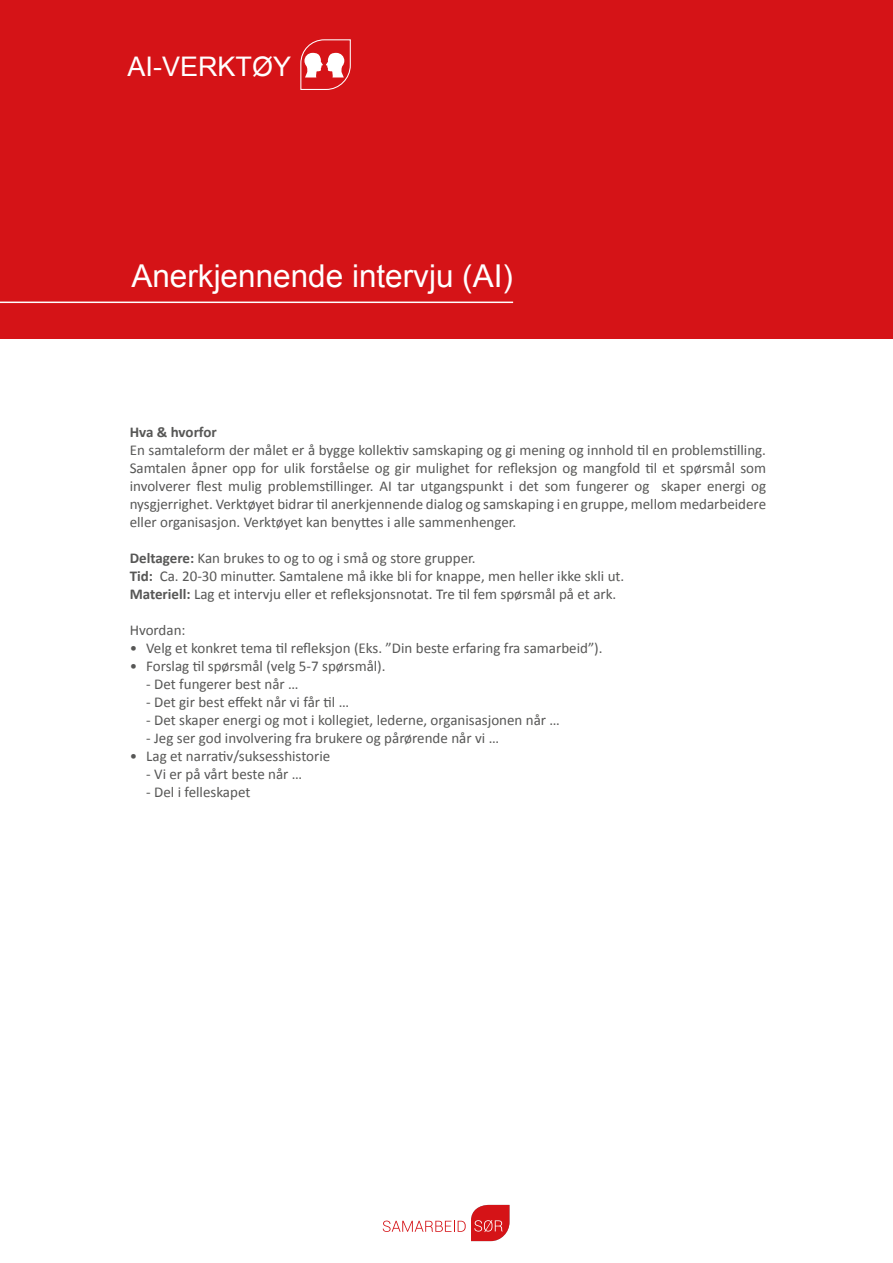
<style>
.page{position:relative;width:893px;height:1263px;background:#fff}
.page>*{position:absolute;margin:0;border:0;box-sizing:border-box;transform-origin:0 0}
.t1{font:31.5px "Arial";color:#fff}
.t2{font:27px "Arial";color:#fff}
.t3{font:15px/18px "Calibri";color:#575756;text-align:justify}
.t4{font:700 15px "Calibri";letter-spacing:-.005em;color:#575756}
.s1{font-weight:700}
</style>
<div class="page">
<div style="left:0;top:0;width:893px;height:338px;background:#d51317"></div>
<hr style="left:0;top:302px;width:513px;height:1px;background:#fff">
<svg style="left:383px;top:1205px;width:126px;height:36px"></svg>
<svg style="left:300px;top:39px;width:51px;height:51px"></svg>
<h2 class="t2" style="left:128px;top:49px;width:165px">AI-VERKTØY</h2>
<h1 class="t1" style="left:131px;top:255px;width:383px">Anerkjennende intervju (AI)</h1>
<p class="t4" style="left:130px;top:422px;width:89px">Hva &amp; hvorfor</p>
<p class="t3" style="left:130px;top:440px;width:638px">En samtaleform der målet er å bygge kollektiv samskaping og gi mening og innhold til en problemstilling.<br>Samtalen åpner opp for ulik forståelse og gir mulighet for refleksjon og mangfold til et spørsmål som involverer flest mulig problemstillinger. AI tar utgangspunkt i det som fungerer og skaper energi og nysgjerrighet. Verktøyet bidrar til anerkjennende dialog og samskaping i en gruppe, mellom medarbeidere eller organisasjon. Verktøyet kan benyttes i alle sammenhenger.</p>
<p class="t3" style="left:130px;top:548px;width:496px;text-align:left"><span class="s1">Deltagere:</span> Kan brukes to og to og i små og store grupper.<br><span class="s1">Tid:</span> Ca. 20-30 minutter. Samtalene må ikke bli for knappe, men heller ikke skli ut.<br><span class="s1">Materiell:</span> Lag et intervju eller et refleksjonsnotat. Tre til fem spørsmål på et ark.</p>
<p class="t3" style="left:130px;top:620px;width:57px">Hvordan:</p>
<p class="t3" style="left:130px;top:638px;width:474px">• Velg et konkret tema til refleksjon (Eks. ”Din beste erfaring fra samarbeid”).</p>
<p class="t3" style="left:130px;top:656px;width:257px">• Forslag til spørsmål (velg 5-7 spørsmål).</p>
<p class="t3" style="left:146px;top:674px;width:154px">- Det fungerer best når …</p>
<p class="t3" style="left:146px;top:692px;width:204px">- Det gir best effekt når vi får til …</p>
<p class="t3" style="left:146px;top:710px;width:415px">- Det skaper energi og mot i kollegiet, lederne, organisasjonen når …</p>
<p class="t3" style="left:146px;top:728px;width:354px">- Jeg ser god involvering fra brukere og pårørende når vi …</p>
<p class="t3" style="left:130px;top:746px;width:202px">• Lag et narrativ/suksesshistorie</p>
<p class="t3" style="left:146px;top:764px;width:158px">- Vi er på vårt beste når …</p>
<p class="t3" style="left:146px;top:782px;width:106px">- Del i felleskapet</p>
</div>
